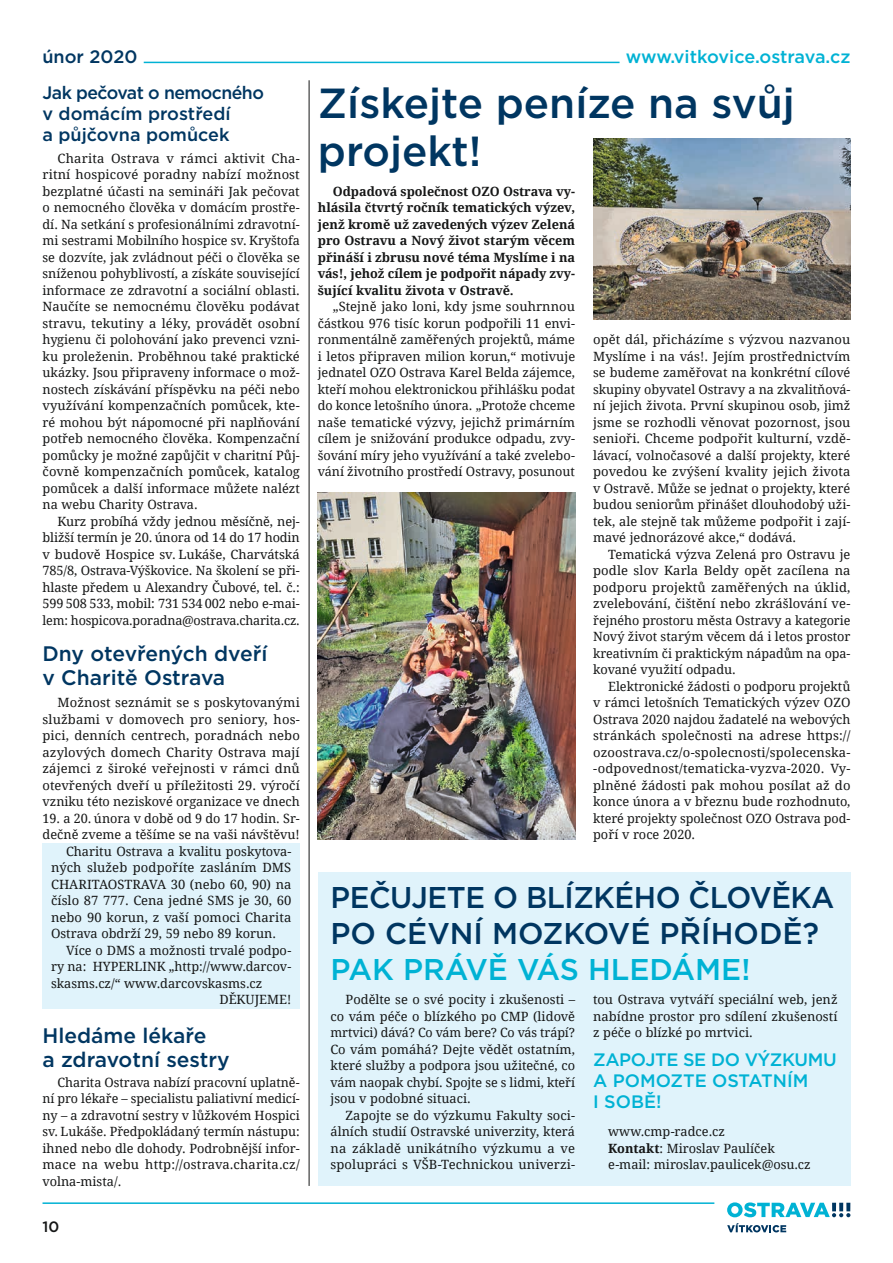
<style>
.page{position:relative;width:893px;height:1263px;background:#fff}
.page>*{position:absolute;margin:0;border:0;box-sizing:border-box;transform-origin:0 0}
.t1{font:500 42px/48px "Gotham";color:#003661}
.t2{font:500 30px/36px "Gotham";letter-spacing:-.015em;color:#003661}
.t3{font:500 30px "Gotham";color:#00b2d4}
.t4{font:500 21px/24px "Gotham";color:#003661}
.t5{font:500 18px/21px "Gotham";letter-spacing:-.015em;color:#00b2d4}
.t6{font:500 18px/21px "Gotham";color:#003661}
.t7{font:500 15px "Gotham";color:#151616}
.t8{font:12.75px/16.5px "Droid Serif";color:#151616;text-align:justify}
.t9{font:700 12.75px/16.5px "Droid Serif";letter-spacing:-.005em;color:#151616;text-align:justify}
.s1{font-weight:700}
</style>
<div class="page">
<svg style="left:727px;top:1202px;width:123px;height:15px"></svg>
<svg style="left:727px;top:1223px;width:59px;height:9px"></svg>
<hr style="left:43px;top:1202px;width:671px;height:2px;background:#00b2d4">
<hr style="left:144px;top:62px;width:476px;height:1px;background:#00b2d4">
<div style="left:318px;top:872px;width:532px;height:314px;background:#e0f3fb"></div>
<hr style="left:309px;top:80px;width:1px;height:1106px;background:#151616">
<div style="left:43px;top:843px;width:257px;height:166px;background:#e0f3fb"></div>
<img style="left:318px;top:493px;width:257px;height:346px">
<img style="left:593px;top:138px;width:257px;height:181px">
<h3 class="t6" style="left:42px;top:46px;width:96px">únor 2020</h3>
<h3 class="t6" style="left:43px;top:82px;width:223px">Jak pečovat o nemocného v domácím prostředí<br>a půjčovna pomůcek</h3>
<p class="t8" style="left:43px;top:150px;width:259px;text-indent:15px">Charita Ostrava v rámci aktivit Cha&shy;ritní hospicové poradny nabízí možnost bezplatné účasti na semináři Jak pečovat o nemocného člověka v domácím prostře&shy;dí. Na setkání s profesionálními zdravotní&shy;mi sestrami Mobilního hospice sv. Kryštofa se dozvíte, jak zvládnout péči o člověka se sníženou pohyblivostí, a získáte související informace ze zdravotní a sociální oblasti.<br>Naučíte se nemocnému člověku podávat stravu, tekutiny a léky, provádět osobní hygienu či polohování jako prevenci vzni&shy;ku proleženin. Proběhnou také praktické ukázky. Jsou připraveny informace o mož&shy;nostech získávání příspěvku na péči nebo využívání kompenzačních pomůcek, kte&shy;ré mohou být nápomocné při naplňování potřeb nemocného člověka. Kompenzační pomůcky je možné zapůjčit v charitní Půj&shy;čovně kompenzačních pomůcek, katalog pomůcek a další informace můžete nalézt na webu Charity Ostrava.</p>
<p class="t8" style="left:43px;top:513px;width:259px;text-indent:15px">Kurz probíhá vždy jednou měsíčně, nej&shy;bližší termín je 20. února od 14 do 17 hodin v budově Hospice sv. Lukáše, Charvátská 785/8, Ostrava‑Výškovice. Na školení se při&shy;hlaste předem u Alexandry Čubové, tel. č.:<br>599 508 533, mobil: 731 534 002 nebo e‑mai&shy;lem: hospicova.poradna@ostrava.charita.cz.</p>
<h3 class="t4" style="left:43px;top:641px;width:226px">Dny otevřených dveří v Charitě Ostrava</h3>
<p class="t8" style="left:43px;top:695px;width:259px;text-indent:15px">Možnost seznámit se s poskytovanými službami v domovech pro seniory, hos&shy;pici, denních centrech, poradnách nebo azylových domech Charity Ostrava mají zájemci z široké veřejnosti v rámci dnů otevřených dveří u příležitosti 29. výročí vzniku této neziskové organizace ve dnech</p>
<p class="t8" style="left:43px;top:810px;width:259px">19. a 20. února v době od 9 do 17 hodin. Sr&shy;dečně zveme a těšíme se na vaši návštěvu!</p>
<p class="t8" style="left:51px;top:843px;width:242px;text-indent:15px">Charitu Ostrava a kvalitu poskytova&shy;ných služeb podpoříte zasláním DMS CHARITAOSTRAVA 30 (nebo 60, 90) na číslo 87 777. Cena jedné SMS je 30, 60 nebo 90 korun, z vaší pomoci Charita Ostrava obdrží 29, 59 nebo 89 korun.</p>
<p class="t8" style="left:66px;top:942px;width:227px">Více o DMS a možnosti trvalé podpo-</p>
<p class="t8" style="left:51px;top:959px;width:242px">ry na: HYPERLINK „http://www.darcov-</p>
<p class="t8" style="left:51px;top:975px;width:213px">skasms.cz/“ www.darcovskasms.cz</p>
<p class="t8" style="left:219px;top:992px;width:73px">DĚKUJEME!</p>
<h3 class="t4" style="left:43px;top:1024px;width:189px">Hledáme lékaře<br>a zdravotní sestry</h3>
<p class="t8" style="left:43px;top:1074px;width:259px;text-indent:15px">Charita Ostrava nabízí pracovní uplatně&shy;ní pro lékaře – specialistu paliativní medicí&shy;ny – a zdravotní sestry v lůžkovém Hospici sv. Lukáše. Předpokládaný termín nástupu: ihned nebo dle dohody. Podrobnější infor&shy;mace na webu http://ostrava.charita.cz/ volna‑mista/.</p>
<p class="t7" style="left:43px;top:1217px;width:18px">10</p>
<h3 class="t5" style="left:626px;top:46px;width:226px">www.vitkovice.ostrava.cz</h3>
<h1 class="t1" style="left:318px;top:79px;width:478px">Získejte peníze na svůj projekt!</h1>
<p class="t9" style="left:318px;top:183px;width:259px;text-indent:15px">Odpadová společnost OZO Ostrava vy&shy;hlásila čtvrtý ročník tematických výzev, jenž kromě už zavedených výzev Zelená pro Ostravu a Nový život starým věcem přináší i zbrusu nové téma Myslíme i na vás!, jehož cílem je podpořit nápady zvy&shy;šující kvalitu života v Ostravě.</p>
<p class="t8" style="left:318px;top:299px;width:259px;text-indent:15px">„Stejně jako loni, kdy jsme souhrnnou částkou 976 tisíc korun podpořili 11 envi&shy;ronmentálně zaměřených projektů, máme i letos připraven milion korun,“ motivuje jednatel OZO Ostrava Karel Belda zájemce, kteří mohou elektronickou přihlášku podat do konce letošního února. „Protože chceme naše tematické výzvy, jejichž primárním cílem je snižování produkce odpadu, zvy&shy;šování míry jeho využívání a také zvelebo&shy;vání životního prostředí Ostravy, posunout</p>
<p class="t8" style="left:593px;top:332px;width:259px">opět dál, přicházíme s výzvou nazvanou Myslíme i na vás!. Jejím prostřednictvím se budeme zaměřovat na konkrétní cílové skupiny obyvatel Ostravy a na zkvalitňová&shy;ní jejich života. První skupinou osob, jimž jsme se rozhodli věnovat pozornost, jsou senioři. Chceme podpořit kulturní, vzdě&shy;lávací, volnočasové a další projekty, které povedou ke zvýšení kvality jejich života v Ostravě. Může se jednat o projekty, které budou seniorům přinášet dlouhodobý uži&shy;tek, ale stejně tak můžeme podpořit i zají&shy;mavé jednorázové akce,“ dodává.</p>
<p class="t8" style="left:593px;top:546px;width:259px;text-indent:15px">Tematická výzva Zelená pro Ostravu je podle slov Karla Beldy opět zacílena na podporu projektů zaměřených na úklid, zvelebování, čištění nebo zkrášlování ve&shy;řejného prostoru města Ostravy a kategorie Nový život starým věcem dá i letos prostor kreativním či praktickým nápadům na opa&shy;kované využití odpadu.</p>
<p class="t8" style="left:593px;top:678px;width:259px;text-indent:15px">Elektronické žádosti o podporu projektů v rámci letošních Tematických výzev OZO Ostrava 2020 najdou žadatelé na webových stránkách společnosti na adrese https:// ozoostrava.cz/o‑spolecnosti/spolecenska-‑odpovednost/tematicka‑vyzva-2020. Vy&shy;plněné žádosti pak mohou posílat až do konce února a v březnu bude rozhodnuto, které projekty společnost OZO Ostrava pod&shy;poří v roce 2020.</p>
<h2 class="t2" style="left:331px;top:879px;width:505px">PEČUJETE O BLÍZKÉHO ČLOVĚKA<br>PO CÉVNÍ MOZKOVÉ PŘÍHODĚ?</h2>
<h2 class="t3" style="left:331px;top:950px;width:421px">PAK PRÁVĚ VÁS HLEDÁME!</h2>
<p class="t8" style="left:331px;top:992px;width:246px;text-indent:15px">Podělte se o své pocity i zkušenosti – co vám péče o blízkého po CMP (lidově mrtvici) dává? Co vám bere? Co vás trápí?<br>Co vám pomáhá? Dejte vědět ostatním, které služby a podpora jsou užitečné, co vám naopak chybí. Spojte se s lidmi, kteří jsou v podobné situaci.</p>
<p class="t8" style="left:331px;top:1107px;width:246px;text-indent:15px">Zapojte se do výzkumu Fakulty soci&shy;álních studií Ostravské univerzity, která na základě unikátního výzkumu a ve spolupráci s VŠB‑Technickou univerzi-</p>
<p class="t8" style="left:593px;top:992px;width:246px">tou Ostrava vytváří speciální web, jenž nabídne prostor pro sdílení zkušeností z péče o blízké po mrtvici.</p>
<h3 class="t5" style="left:593px;top:1049px;width:245px">ZAPOJTE SE DO VÝZKUMU<br>A POMOZTE OSTATNÍM<br>I SOBĚ!</h3>
<p class="t8" style="left:608px;top:1124px;width:204px;text-align:left">www.cmp‑radce.cz<br><span class="s1">Kontakt</span>: Miroslav Paulíček e‑mail: miroslav.paulicek@osu.cz</p>
</div>
